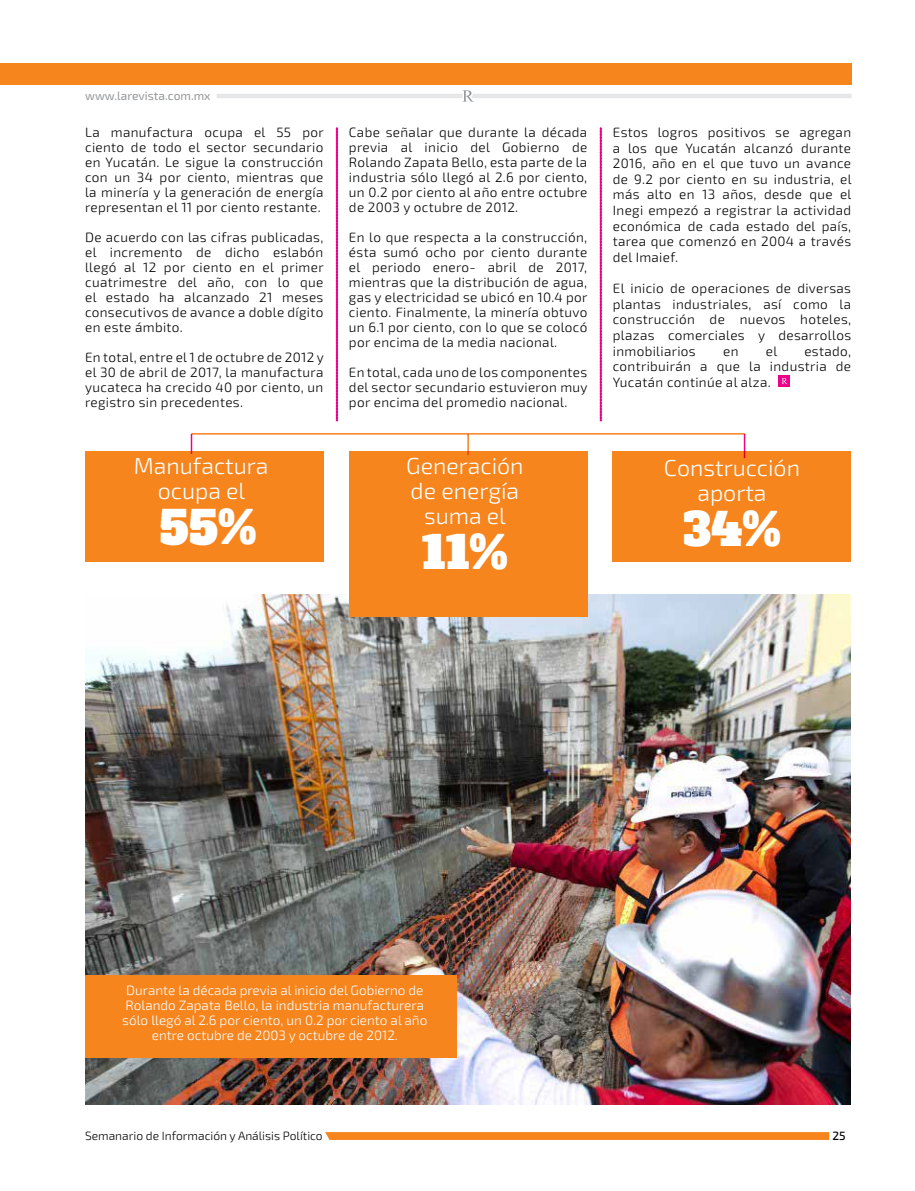
<style>
.page{position:relative;width:915px;height:1191px;background:#fff}
.page>*{position:absolute;margin:0;border:0;box-sizing:border-box;transform-origin:0 0}
.t1{font:45px "Alfa Slab One";color:#fff}
.t2{font:300 23.1px/24.8px "Exo 2";color:#fff;text-align:center}
.t3{font:300 13.5px/15px "Exo 2";letter-spacing:.025em;color:#000;text-align:justify}
.t4{font:300 13.5px/15px "Exo 2";color:#fff;text-align:center}
.t5{font:300 12px "Exo 2";color:#000}
.t6{font:12px "Exo 2";color:#939598}
.t7{font:500 12px "Exo 2";color:#000}
</style>
<div class="page">
<hr style="left:474px;top:94px;width:377px;height:4px;background:#e6e7e8">
<hr style="left:216px;top:94px;width:258px;height:4px;background:#e6e7e8">
<svg style="left:462px;top:90px;width:12px;height:12px"></svg>
<div style="left:85px;top:451px;width:238px;height:110px;background:#f6851e"></div>
<div style="left:612px;top:451px;width:238px;height:110px;background:#f6851e"></div>
<svg style="left:325px;top:1132px;width:503px;height:8px;background:#f68722"></svg>
<div style="left:0;top:63px;width:850px;height:21px;background:#f6851e"></div>
<svg style="left:336px;top:127px;width:1px;height:294px"></svg>
<svg style="left:599px;top:127px;width:2px;height:294px"></svg>
<img style="left:85px;top:595px;width:765px;height:509px">
<div style="left:85px;top:974px;width:371px;height:83px;background:#f6851e"></div>
<div style="left:349px;top:451px;width:238px;height:166px;background:#f6851e"></div>
<hr style="left:191px;top:433px;width:553px;height:1px;background:#f5821f">
<svg style="left:191px;top:434px;width:1px;height:20px"></svg>
<svg style="left:467px;top:434px;width:1px;height:21px"></svg>
<hr style="left:743px;top:434px;width:2px;height:24px;background:#ec008c">
<div style="left:778px;top:376px;width:11px;height:11px;background:#ec008c"></div>
<svg style="left:781px;top:378px;width:6px;height:6px"></svg>
<p class="t6" style="left:85px;top:89px;width:127px">www.larevista.com.mx</p>
<p class="t3" style="left:85px;top:125px;width:240px">La manufactura ocupa el 55 por ciento de todo el sector secundario en Yucatán. Le sigue la construcción con un 34 por ciento, mientras que la minería y la generación de energía representan el 11 por ciento restante.</p>
<p class="t3" style="left:85px;top:230px;width:240px">De acuerdo con las cifras publicadas, el incremento de dicho eslabón llegó al 12 por ciento en el primer cuatrimestre del año, con lo que el estado ha alcanzado 21 meses consecutivos de avance a doble dígito en este ámbito.</p>
<p class="t3" style="left:85px;top:350px;width:240px">En total, entre el 1 de octubre de 2012 y el 30 de abril de 2017, la manufactura yucateca ha crecido 40 por ciento, un registro sin precedentes.</p>
<h2 class="t2" style="left:134px;top:454px;width:136px">Manufactura ocupa el</h2>
<h1 class="t1" style="left:159px;top:497px;width:98px">55%</h1>
<p class="t3" style="left:349px;top:125px;width:240px">Cabe señalar que durante la década previa al inicio del Gobierno de Rolando Zapata Bello, esta parte de la industria sólo llegó al 2.6 por ciento, un 0.2 por ciento al año entre octubre de 2003 y octubre de 2012.</p>
<p class="t3" style="left:349px;top:230px;width:240px">En lo que respecta a la construcción, ésta sumó ocho por ciento durante el periodo enero- abril de 2017, mientras que la distribución de agua, gas y electricidad se ubicó en 10.4 por ciento. Finalmente, la minería obtuvo un 6.1 por ciento, con lo que se colocó por encima de la media nacional.</p>
<p class="t3" style="left:349px;top:365px;width:240px">En total, cada uno de los componentes del sector secundario estuvieron muy por encima del promedio nacional.</p>
<h2 class="t2" style="left:406px;top:454px;width:119px">Generación de energía suma el</h2>
<h1 class="t1" style="left:422px;top:522px;width:87px">11%</h1>
<p class="t3" style="left:612px;top:125px;width:240px;line-height:15.6px">Estos logros positivos se agregan a los que Yucatán alcanzó durante 2016, año en el que tuvo un avance de 9.2 por ciento en su industria, el más alto en 13 años, desde que el Inegi empezó a registrar la actividad económica de cada estado del país, tarea que comenzó en 2004 a través del Imaief.</p>
<p class="t3" style="left:612px;top:281px;width:240px;line-height:15.6px">El inicio de operaciones de diversas plantas industriales, así como la construcción de nuevos hoteles, plazas comerciales y desarrollos inmobiliarios</p>
<p class="t3" style="left:612px;top:343px;width:240px;line-height:15.6px;text-indent:191px">estado, contribuirán a que la industria de Yucatán continúe al alza.</p>
<p class="t3" style="left:722px;top:343px;width:17px">en</p>
<p class="t3" style="left:765px;top:343px;width:13px">el</p>
<h2 class="t2" style="left:663px;top:456px;width:137px">Construcción aporta</h2>
<h1 class="t1" style="left:683px;top:499px;width:99px">34%</h1>
<p class="t4" style="left:122px;top:983px;width:306px">Durante la década previa al inicio del Gobierno de Rolando Zapata Bello, la industria manufacturera sólo llegó al 2.6 por ciento, un 0.2 por ciento al año entre octubre de 2003 y octubre de 2012.</p>
<p class="t5" style="left:85px;top:1128px;width:239px">Semanario de Información y Análisis Político</p>
<p class="t7" style="left:832px;top:1128px;width:15px">25</p>
</div>
